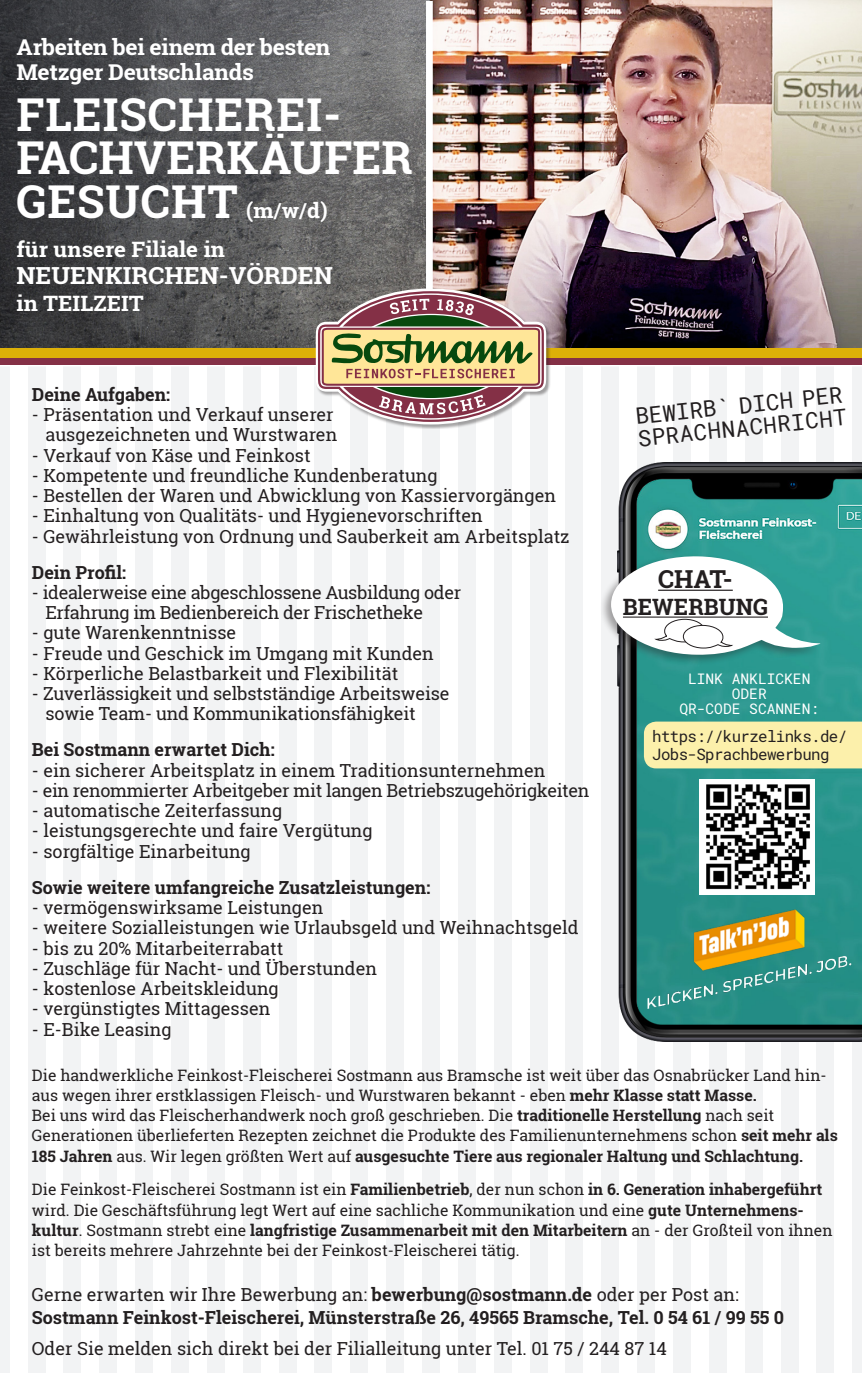
<style>
.page{position:relative;width:862px;height:1373px;background:#fff}
.page>*{position:absolute;margin:0;border:0;box-sizing:border-box;transform-origin:0 0}
.t1{font:700 45.23px/43.4px "Roboto Slab";letter-spacing:.02em;color:#fff}
.t2{font:700 24.75px "Roboto Slab";color:#231f20}
.t3{font:700 23.4px "Roboto Slab";color:#fff;scale:1.05 1}
.t4{font:22.5px/22.5px "Roboto Mono";color:#231f20}
.t5{font:700 22.5px "Roboto Slab";color:#231f20}
.t6{font:700 21.82px/25.2px "Roboto Slab";letter-spacing:-.015em;color:#fff;scale:1.05 1}
.t7{font:700 21.15px "Roboto Slab";color:#fff;scale:1.05 1}
.t8{font:18px/20.2px "Roboto Slab";color:#231f20;text-align:right}
.t9{font:700 18px/22.5px "Roboto Slab";color:#231f20}
.t10{font:18px/20.2px "Roboto Slab";letter-spacing:-.02em;color:#231f20}
.t11{font:15.75px/20.2px "Roboto Slab";color:#231f20}
.t12{font:15.75px/18px "Roboto Mono";letter-spacing:-.04em;color:#231f20}
.t13{font:14.62px/15.3px "Roboto Mono";color:#fff;text-align:center}
.s1{font-size:20.7px}
.s2{font-weight:700}
.s3{font-weight:400}
</style>
<div class="page">
<div style="left:0;top:306px;width:10px;height:1067px;background:#f2f3f4"></div>
<div style="left:28px;top:306px;width:17px;height:1067px;background:#f2f3f4"></div>
<div style="left:63px;top:306px;width:18px;height:1067px;background:#f2f3f4"></div>
<div style="left:99px;top:306px;width:18px;height:1067px;background:#f2f3f4"></div>
<div style="left:135px;top:306px;width:18px;height:1067px;background:#f2f3f4"></div>
<div style="left:171px;top:306px;width:18px;height:1067px;background:#f2f3f4"></div>
<div style="left:207px;top:306px;width:18px;height:1067px;background:#f2f3f4"></div>
<div style="left:242px;top:306px;width:18px;height:1067px;background:#f2f3f4"></div>
<div style="left:278px;top:306px;width:18px;height:1067px;background:#f2f3f4"></div>
<div style="left:314px;top:306px;width:18px;height:1067px;background:#f2f3f4"></div>
<div style="left:350px;top:306px;width:18px;height:1067px;background:#f2f3f4"></div>
<div style="left:386px;top:306px;width:18px;height:1067px;background:#f2f3f4"></div>
<div style="left:422px;top:306px;width:17px;height:1067px;background:#f2f3f4"></div>
<div style="left:457px;top:306px;width:18px;height:1067px;background:#f2f3f4"></div>
<div style="left:493px;top:306px;width:18px;height:1067px;background:#f2f3f4"></div>
<div style="left:529px;top:306px;width:18px;height:1067px;background:#f2f3f4"></div>
<div style="left:565px;top:306px;width:18px;height:1067px;background:#f2f3f4"></div>
<div style="left:601px;top:306px;width:18px;height:1067px;background:#f2f3f4"></div>
<div style="left:636px;top:306px;width:18px;height:1067px;background:#f2f3f4"></div>
<div style="left:672px;top:306px;width:18px;height:1067px;background:#f2f3f4"></div>
<div style="left:708px;top:306px;width:18px;height:1067px;background:#f2f3f4"></div>
<div style="left:744px;top:306px;width:18px;height:1067px;background:#f2f3f4"></div>
<div style="left:780px;top:306px;width:18px;height:1067px;background:#f2f3f4"></div>
<div style="left:816px;top:306px;width:18px;height:1067px;background:#f2f3f4"></div>
<div style="left:851px;top:306px;width:10px;height:1067px;background:#f2f3f4"></div>
<img style="left:0;top:0;width:431px;height:348px">
<img style="left:431px;top:0;width:430px;height:348px">
<div style="left:426px;top:1px;width:6px;height:400px;background:#fff"></div>
<div style="left:0;top:360px;width:861px;height:6px;background:#843046"></div>
<div style="left:0;top:350px;width:861px;height:14px;background:#843046"></div>
<div style="left:0;top:348px;width:861px;height:10px;background:#ddb008"></div>
<div style="left:316px;top:288px;width:235px;height:141px;background:#231f20;opacity:.4"></div>
<svg style="left:315px;top:288px;width:231px;height:136px"></svg>
<img style="left:617px;top:462px;width:244px;height:579px">
<img style="left:698px;top:780px;width:116px;height:114px">
<img style="left:647px;top:910px;width:203px;height:99px">
<div style="left:599px;top:554px;width:222px;height:112px;background:#231f20;opacity:.4"></div>
<svg style="left:610px;top:555px;width:210px;height:100px"></svg>
<div style="left:643px;top:721px;width:218px;height:47px;background:#fcf0ab"></div>
<p class="t6" style="left:16px;top:34px;width:300px">Arbeiten bei einem der besten<br>Metzger Deutschlands</p>
<h1 class="t1" style="left:16px;top:92px;width:397px">FLEISCHEREI-<br>FACHVERKÄUFER<br>GESUCHT <span class="s1">(m/w/d)</span></h1>
<p class="t7" style="left:16px;top:235px;width:200px">für unsere Filiale in</p>
<h3 class="t3" style="left:16px;top:259px;width:303px">NEUENKIRCHEN-VÖRDEN</h3>
<p class="t7" style="left:16px;top:289px;width:123px">in TEILZEIT</p>
<p class="t4" style="left:634px;top:404px;width:211px;rotate:-6deg">BEWIRB` DICH PER<br>SPRACHNACHRICHT</p>
<p class="t9" style="left:32px;top:383px;width:140px">Deine Aufgaben:</p>
<p class="t8" style="left:32px;top:404px;width:307px">- Präsentation und Verkauf unserer ausgezeichneten und Wurstwaren</p>
<p class="t8" style="left:32px;top:445px;width:280px">- Verkauf von Käse und Feinkost</p>
<p class="t8" style="left:32px;top:465px;width:407px">- Kompetente und freundliche Kundenberatung</p>
<p class="t8" style="left:32px;top:485px;width:525px">- Bestellen der Waren und Abwicklung von Kassiervorgängen</p>
<p class="t8" style="left:32px;top:506px;width:452px">- Einhaltung von Qualitäts- und Hygienevorschriften</p>
<p class="t8" style="left:32px;top:526px;width:539px">- Gewährleistung von Ordnung und Sauberkeit am Arbeitsplatz</p>
<p class="t9" style="left:32px;top:561px;width:96px">Dein Profil:</p>
<p class="t10" style="left:45px;top:582px;width:417px;text-indent:-13px">- idealerweise eine abgeschlossene Ausbildung oder<br>Erfahrung im Bedienbereich der Frischetheke</p>
<p class="t8" style="left:32px;top:623px;width:206px">- gute Warenkenntnisse</p>
<p class="t8" style="left:32px;top:643px;width:403px">- Freude und Geschick im Umgang mit Kunden</p>
<p class="t8" style="left:32px;top:663px;width:367px">- Körperliche Belastbarkeit und Flexibilität</p>
<p class="t8" style="left:45px;top:683px;width:405px;text-align:left;text-indent:-13px">- Zuverlässigkeit und selbstständige Arbeitsweise sowie Team- und Kommunikationsfähigkeit</p>
<p class="t9" style="left:32px;top:738px;width:244px">Bei Sostmann erwartet Dich:</p>
<p class="t8" style="left:32px;top:760px;width:514px">- ein sicherer Arbeitsplatz in einem Traditionsunternehmen</p>
<p class="t10" style="left:32px;top:780px;width:558px">- ein renommierter Arbeitgeber mit langen Betriebszugehörigkeiten</p>
<p class="t8" style="left:32px;top:800px;width:252px">- automatische Zeiterfassung</p>
<p class="t8" style="left:32px;top:821px;width:342px">- leistungsgerechte und faire Vergütung</p>
<p class="t8" style="left:32px;top:841px;width:220px">- sorgfältige Einarbeitung</p>
<p class="t9" style="left:32px;top:876px;width:399px">Sowie weitere umfangreiche Zusatzleistungen:</p>
<p class="t8" style="left:32px;top:897px;width:293px">- vermögenswirksame Leistungen</p>
<p class="t8" style="left:32px;top:917px;width:548px">- weitere Sozialleistungen wie Urlaubsgeld und Weihnachtsgeld</p>
<p class="t8" style="left:32px;top:938px;width:253px">- bis zu 20% Mitarbeiterrabatt</p>
<p class="t8" style="left:32px;top:958px;width:346px">- Zuschläge für Nacht- und Überstunden</p>
<p class="t8" style="left:32px;top:978px;width:248px">- kostenlose Arbeitskleidung</p>
<p class="t8" style="left:32px;top:998px;width:240px">- vergünstigtes Mittagessen</p>
<p class="t8" style="left:32px;top:1019px;width:141px">- E-Bike Leasing</p>
<p class="t11" style="left:32px;top:1064px;width:806px">Die handwerkliche Feinkost-Fleischerei Sostmann aus Bramsche ist weit über das Osnabrücker Land hin&shy;aus wegen ihrer erstklassigen Fleisch- und Wurstwaren bekannt - eben <span class="s2">mehr Klasse statt Masse.<br></span>Bei uns wird das Fleischerhandwerk noch groß geschrieben. Die <span class="s2">traditionelle Herstellung</span> nach seit Generationen überlieferten Rezepten zeichnet die Produkte des Familienunternehmens schon <span class="s2">seit mehr als 185 Jahren</span> aus. Wir legen größten Wert auf <span class="s2">ausgesuchte Tiere aus regionaler Haltung und Schlachtung.</span></p>
<p class="t11" style="left:32px;top:1179px;width:801px">Die Feinkost-Fleischerei Sostmann ist ein <span class="s2">Familienbetrieb</span>, der nun schon <span class="s2">in 6. Generation inhabergeführt </span>wird. Die Geschäftsführung legt Wert auf eine sachliche Kommunikation und eine <span class="s2">gute Unternehmens&shy;kultur</span>. Sostmann strebt eine <span class="s2">langfristige Zusammenarbeit mit den Mitarbeitern</span> an - der Großteil von ihnen ist bereits mehrere Jahrzehnte bei der Feinkost-Fleischerei tätig.</p>
<p class="t9" style="left:32px;top:1283px;width:753px"><span class="s3">Gerne erwarten wir Ihre Bewerbung an:</span> bewerbung@sostmann.de <span class="s3">oder per Post an:<br></span>Sostmann Feinkost-Fleischerei, Münsterstraße 26, 49565 Bramsche, Tel. 0 54 61 / 99 55 0</p>
<p class="t8" style="left:32px;top:1338px;width:636px">Oder Sie melden sich direkt bei der Filialleitung unter Tel. 01 75 / 244 87 14</p>
<h2 class="t2" style="left:657px;top:562px;width:76px">CHAT-</h2>
<p class="t5" style="left:622px;top:592px;width:146px">BEWERBUNG</p>
<p class="t13" style="left:679px;top:670px;width:141px">LINK ANKLICKEN<br>ODER<br>QR-CODE SCANNEN:</p>
<p class="t12" style="left:652px;top:727px;width:196px">https://kurzelinks.de/<br>Jobs-Sprachbewerbung</p>
</div>
